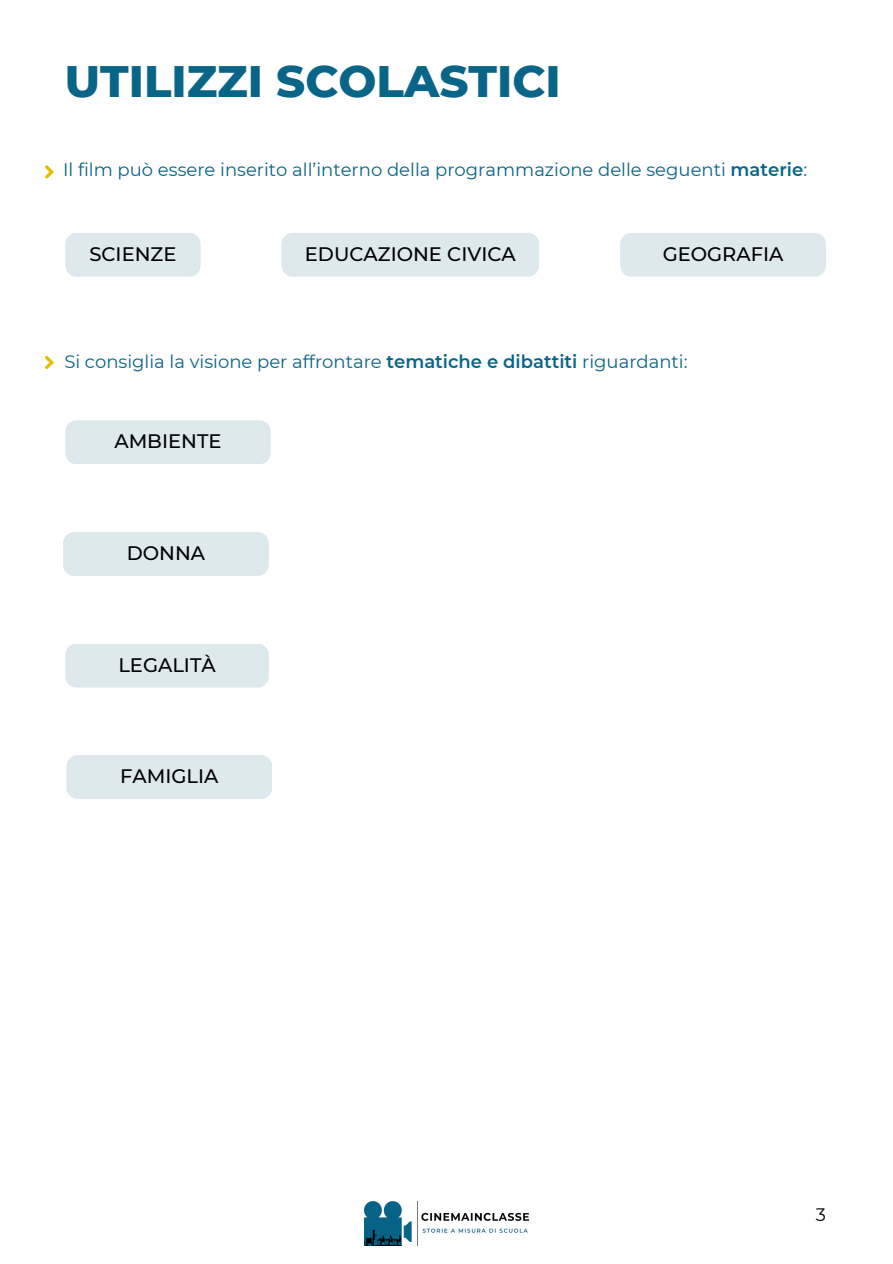
<style>
.page{position:relative;width:893px;height:1264px;background:#fff}
.page>*{position:absolute;margin:0;border:0;box-sizing:border-box;transform-origin:0 0}
.t1{font:800 45px "Montserrat";color:#096587}
.t2{font:500 19.5px "Montserrat";color:#000}
.t3{font:18px "Montserrat";color:#096587}
.t4{font:18px "Montserrat";color:#000}
.s1{font-weight:600}
</style>
<div class="page">
<div style="left:65px;top:420px;width:206px;height:44px;background:#dde9ed;border-radius:11px"></div>
<div style="left:63px;top:532px;width:206px;height:44px;background:#dde9ed;border-radius:11px"></div>
<div style="left:65px;top:643px;width:204px;height:44px;background:#dde9ed;border-radius:11px"></div>
<img style="left:364px;top:1201px;width:165px;height:44px">
<svg style="left:45px;top:165px;width:9px;height:14px"></svg>
<svg style="left:45px;top:356px;width:9px;height:13px"></svg>
<div style="left:65px;top:233px;width:136px;height:44px;background:#dde9ed;border-radius:11px"></div>
<div style="left:281px;top:233px;width:258px;height:44px;background:#dde9ed;border-radius:11px"></div>
<div style="left:66px;top:755px;width:206px;height:44px;background:#dde9ed;border-radius:11px"></div>
<div style="left:620px;top:233px;width:205px;height:44px;background:#dde9ed;border-radius:11px"></div>
<p class="t1" style="left:65px;top:53px;width:497px">UTILIZZI SCOLASTICI</p>
<p class="t3" style="left:63px;top:159px;width:745px">Il film può essere inserito all’interno della programmazione delle seguenti <span class="s1">materie</span>:</p>
<p class="t2" style="left:89px;top:242px;width:89px">SCIENZE</p>
<p class="t2" style="left:305px;top:242px;width:212px">EDUCAZIONE CIVICA</p>
<p class="t2" style="left:662px;top:242px;width:122px">GEOGRAFIA</p>
<p class="t3" style="left:64px;top:351px;width:624px">Si consiglia la visione per affrontare <span class="s1">tematiche e dibattiti</span> riguardanti:</p>
<p class="t2" style="left:114px;top:429px;width:109px">AMBIENTE</p>
<p class="t2" style="left:127px;top:541px;width:80px">DONNA</p>
<p class="t2" style="left:118px;top:653px;width:99px">LEGALITÀ</p>
<p class="t2" style="left:120px;top:764px;width:100px">FAMIGLIA</p>
<p class="t4" style="left:815px;top:1203px;width:12px">3</p>
</div>
